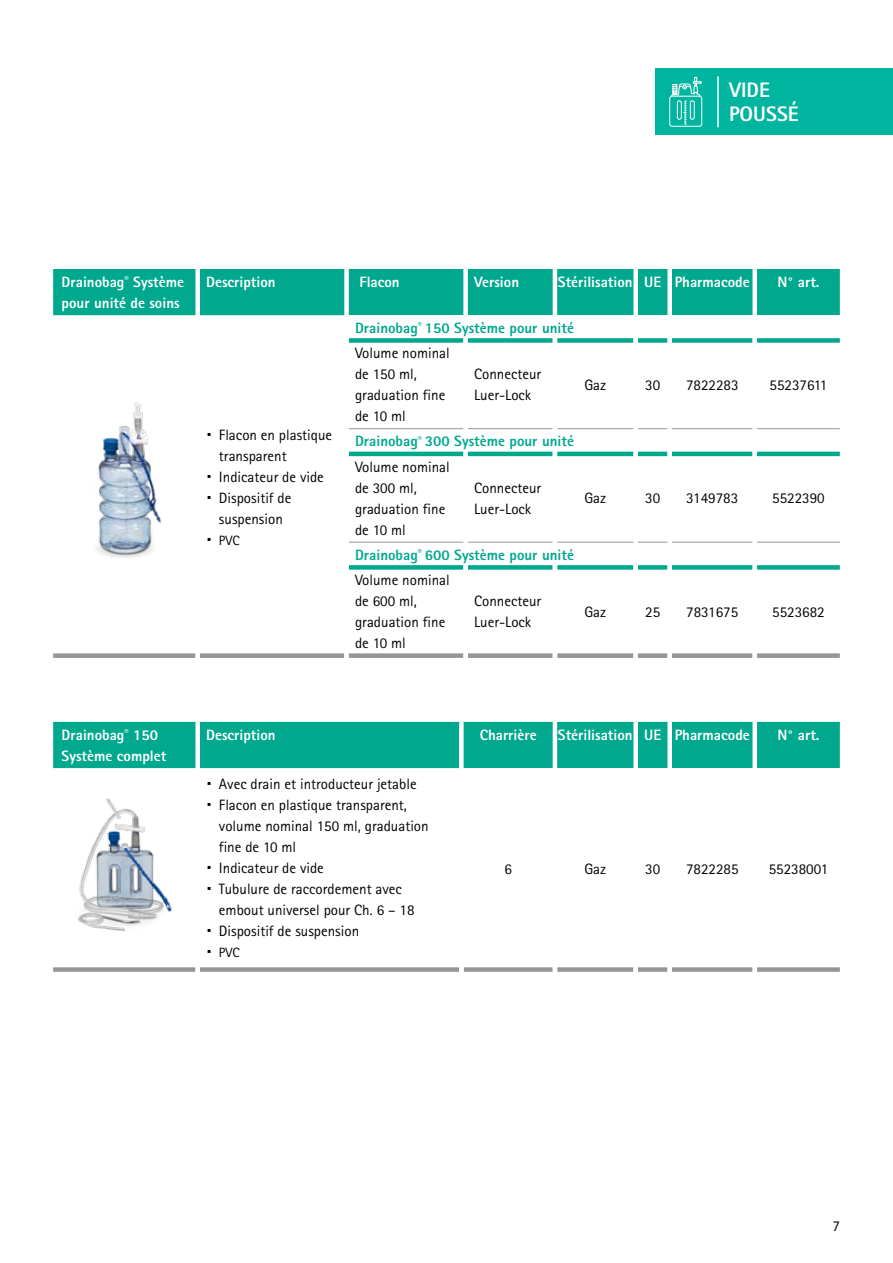
<style>
.page{position:relative;width:893px;height:1263px;background:#fff}
.page>*{position:absolute;margin:0;border:0;box-sizing:border-box;transform-origin:0 0}
.t1{font:30px "Rotis Sans Serif Pro";color:#000}
.t2{font:800 21px/24px "Rotis Sans Serif Pro";color:#fff}
.t3{font:15px/21px "Rotis Sans Serif Pro";color:#000}
.t4{font:800 15px/21px "Rotis Sans Serif Pro";color:#fff}
.t5{font:800 15px/25.2px "Rotis Sans Serif Pro";color:#00a88e}
.t6{font:13.5px "Rotis Sans Serif Pro";color:#000}
.s1{font-size:30px}
.s2{font-weight:400;color:#000}
</style>
<div class="page">
<div style="left:655px;top:68px;width:238px;height:67px;background:#00b5a0"></div>
<div style="left:53px;top:269px;width:787px;height:46px;background:#00a88e"></div>
<svg style="left:349px;top:315px;width:491px;height:228px"></svg>
<div style="left:53px;top:653px;width:142px;height:5px;background:#939598"></div>
<div style="left:200px;top:653px;width:144px;height:5px;background:#939598"></div>
<div style="left:349px;top:653px;width:114px;height:5px;background:#939598"></div>
<div style="left:468px;top:653px;width:85px;height:5px;background:#939598"></div>
<div style="left:557px;top:653px;width:76px;height:5px;background:#939598"></div>
<div style="left:638px;top:653px;width:29px;height:5px;background:#939598"></div>
<div style="left:672px;top:653px;width:80px;height:5px;background:#939598"></div>
<div style="left:757px;top:653px;width:83px;height:5px;background:#939598"></div>
<div style="left:349px;top:338px;width:114px;height:5px;background:#00a88e"></div>
<hr style="left:349px;top:452px;width:114px;height:4px;background:#00a88e">
<hr style="left:349px;top:542px;width:114px;height:1px;background:#939598">
<hr style="left:468px;top:542px;width:85px;height:1px;background:#939598">
<hr style="left:557px;top:542px;width:76px;height:1px;background:#939598">
<svg style="left:638px;top:542px;width:29px;height:1px"></svg>
<hr style="left:672px;top:542px;width:80px;height:1px;background:#939598">
<hr style="left:757px;top:542px;width:83px;height:1px;background:#939598">
<hr style="left:349px;top:428px;width:114px;height:1px;background:#939598">
<hr style="left:468px;top:428px;width:85px;height:1px;background:#939598">
<hr style="left:557px;top:428px;width:76px;height:1px;background:#939598">
<svg style="left:638px;top:428px;width:29px;height:1px"></svg>
<hr style="left:672px;top:428px;width:80px;height:1px;background:#939598">
<hr style="left:757px;top:428px;width:83px;height:1px;background:#939598">
<div style="left:349px;top:565px;width:114px;height:5px;background:#00a88e"></div>
<div style="left:468px;top:565px;width:85px;height:5px;background:#00a88e"></div>
<div style="left:557px;top:565px;width:76px;height:5px;background:#00a88e"></div>
<div style="left:638px;top:565px;width:29px;height:5px;background:#00a88e"></div>
<div style="left:672px;top:565px;width:80px;height:5px;background:#00a88e"></div>
<div style="left:757px;top:565px;width:83px;height:5px;background:#00a88e"></div>
<div style="left:468px;top:338px;width:85px;height:5px;background:#00a88e"></div>
<div style="left:557px;top:338px;width:76px;height:5px;background:#00a88e"></div>
<div style="left:638px;top:338px;width:29px;height:5px;background:#00a88e"></div>
<div style="left:672px;top:338px;width:80px;height:5px;background:#00a88e"></div>
<div style="left:757px;top:338px;width:83px;height:5px;background:#00a88e"></div>
<hr style="left:468px;top:452px;width:85px;height:4px;background:#00a88e">
<hr style="left:557px;top:452px;width:76px;height:4px;background:#00a88e">
<hr style="left:638px;top:452px;width:29px;height:4px;background:#00a88e">
<hr style="left:672px;top:452px;width:80px;height:4px;background:#00a88e">
<hr style="left:757px;top:452px;width:83px;height:4px;background:#00a88e">
<div style="left:195px;top:269px;width:5px;height:46px;background:#fff"></div>
<div style="left:344px;top:269px;width:5px;height:46px;background:#fff"></div>
<div style="left:463px;top:269px;width:5px;height:46px;background:#fff"></div>
<hr style="left:553px;top:269px;width:4px;height:46px;background:#fff">
<div style="left:633px;top:269px;width:5px;height:46px;background:#fff"></div>
<div style="left:667px;top:269px;width:5px;height:46px;background:#fff"></div>
<div style="left:752px;top:269px;width:5px;height:46px;background:#fff"></div>
<div style="left:463px;top:338px;width:5px;height:91px;background:#fff"></div>
<hr style="left:553px;top:338px;width:4px;height:91px;background:#fff">
<div style="left:633px;top:338px;width:5px;height:91px;background:#fff"></div>
<div style="left:667px;top:338px;width:5px;height:91px;background:#fff"></div>
<div style="left:752px;top:338px;width:5px;height:91px;background:#fff"></div>
<div style="left:463px;top:452px;width:5px;height:90px;background:#fff"></div>
<hr style="left:553px;top:452px;width:4px;height:90px;background:#fff">
<div style="left:633px;top:452px;width:5px;height:90px;background:#fff"></div>
<div style="left:667px;top:452px;width:5px;height:90px;background:#fff"></div>
<div style="left:752px;top:452px;width:5px;height:90px;background:#fff"></div>
<img style="left:96px;top:402px;width:65px;height:156px">
<div style="left:669px;top:96px;width:33px;height:31px;border:1px solid #fff;border-radius:2px"></div>
<div style="left:677px;top:100px;width:5px;height:20px;border:1px solid #fff;border-radius:2px"></div>
<div style="left:690px;top:100px;width:5px;height:20px;border:1px solid #fff;border-radius:2px"></div>
<svg style="left:683px;top:103px;width:3px;height:19px"></svg>
<svg style="left:671px;top:77px;width:30px;height:20px"></svg>
<hr style="left:717px;top:76px;width:2px;height:51px;background:#fff">
<div style="left:53px;top:722px;width:787px;height:46px;background:#00a88e"></div>
<div style="left:53px;top:967px;width:142px;height:5px;background:#939598"></div>
<div style="left:200px;top:967px;width:259px;height:5px;background:#939598"></div>
<div style="left:464px;top:967px;width:89px;height:5px;background:#939598"></div>
<div style="left:557px;top:967px;width:76px;height:5px;background:#939598"></div>
<div style="left:638px;top:967px;width:29px;height:5px;background:#939598"></div>
<div style="left:672px;top:967px;width:80px;height:5px;background:#939598"></div>
<div style="left:757px;top:967px;width:83px;height:5px;background:#939598"></div>
<div style="left:195px;top:722px;width:5px;height:46px;background:#fff"></div>
<div style="left:459px;top:722px;width:5px;height:46px;background:#fff"></div>
<hr style="left:553px;top:722px;width:4px;height:46px;background:#fff">
<div style="left:633px;top:722px;width:5px;height:46px;background:#fff"></div>
<div style="left:667px;top:722px;width:5px;height:46px;background:#fff"></div>
<div style="left:752px;top:722px;width:5px;height:46px;background:#fff"></div>
<img style="left:77px;top:798px;width:95px;height:134px">
<h2 class="t2" style="left:729px;top:77px;width:71px">VIDE<br>POUSSÉ</h2>
<p class="t4" style="left:62px;top:271px;width:124px">Drainobag<sup>®</sup> Système pour unité de soins</p>
<p class="t4" style="left:206px;top:271px;width:71px">Description</p>
<p class="t4" style="left:359px;top:271px;width:42px">Flacon</p>
<p class="t4" style="left:474px;top:271px;width:46px">Version</p>
<p class="t4" style="left:558px;top:271px;width:193px">Stérilisation UE Pharmacode</p>
<p class="t4" style="left:777px;top:271px;width:44px">N° art.</p>
<p class="t3" style="left:206px;top:424px;width:128px"><span class="s1">·</span> Flacon en plastique</p>
<p class="t3" style="left:219px;top:445px;width:69px">transparent</p>
<p class="t3" style="left:206px;top:466px;width:119px"><span class="s1">·</span> Indicateur de vide</p>
<p class="t3" style="left:206px;top:487px;width:87px"><span class="s1">·</span> Dispositif de</p>
<p class="t3" style="left:219px;top:508px;width:65px">suspension</p>
<h1 class="t1" style="left:206px;top:521px;width:8px">·</h1>
<p class="t6" style="left:219px;top:532px;width:22px">PVC</p>
<p class="t5" style="left:355px;top:315px;width:220px">Drainobag<sup>®</sup> 150 Système pour unité<br><span class="s2">Volume nominal</span></p>
<p class="t3" style="left:355px;top:364px;width:92px">de 150 ml, graduation fine de 10 ml</p>
<p class="t3" style="left:474px;top:364px;width:69px">Connecteur<br>Luer-Lock</p>
<p class="t3" style="left:584px;top:374px;width:23px">Gaz</p>
<p class="t3" style="left:645px;top:374px;width:16px">30</p>
<p class="t3" style="left:686px;top:374px;width:54px">7822283</p>
<p class="t3" style="left:769px;top:374px;width:59px">55237611</p>
<p class="t5" style="left:355px;top:429px;width:220px">Drainobag<sup>®</sup> 300 Système pour unité<br><span class="s2">Volume nominal</span></p>
<p class="t3" style="left:355px;top:477px;width:92px">de 300 ml, graduation fine de 10 ml</p>
<p class="t3" style="left:474px;top:477px;width:69px">Connecteur<br>Luer-Lock</p>
<p class="t3" style="left:584px;top:488px;width:23px">Gaz</p>
<p class="t3" style="left:645px;top:488px;width:16px">30</p>
<p class="t3" style="left:686px;top:488px;width:53px">3149783</p>
<p class="t3" style="left:772px;top:488px;width:54px">5522390</p>
<p class="t5" style="left:355px;top:542px;width:220px">Drainobag<sup>®</sup> 600 Système pour unité<br><span class="s2">Volume nominal</span></p>
<p class="t3" style="left:355px;top:591px;width:92px">de 600 ml, graduation fine de 10 ml</p>
<p class="t3" style="left:474px;top:591px;width:69px">Connecteur<br>Luer-Lock</p>
<p class="t3" style="left:584px;top:601px;width:23px">Gaz</p>
<p class="t3" style="left:645px;top:601px;width:16px">25</p>
<p class="t3" style="left:686px;top:601px;width:53px">7831675</p>
<p class="t3" style="left:772px;top:601px;width:54px">5523682</p>
<p class="t4" style="left:62px;top:724px;width:106px">Drainobag<sup>®</sup> 150<br>Système complet</p>
<p class="t4" style="left:206px;top:724px;width:71px">Description</p>
<p class="t4" style="left:480px;top:724px;width:58px">Charrière</p>
<p class="t4" style="left:558px;top:724px;width:193px">Stérilisation UE Pharmacode</p>
<p class="t4" style="left:777px;top:724px;width:44px">N° art.</p>
<p class="t3" style="left:206px;top:773px;width:212px"><span class="s1">·</span> Avec drain et introducteur jetable</p>
<p class="t3" style="left:206px;top:794px;width:202px"><span class="s1">·</span> Flacon en plastique transparent,</p>
<p class="t3" style="left:219px;top:815px;width:211px">volume nominal 150 ml, graduation</p>
<p class="t3" style="left:219px;top:836px;width:79px">fine de 10 ml</p>
<p class="t3" style="left:206px;top:857px;width:119px"><span class="s1">·</span> Indicateur de vide</p>
<p class="t3" style="left:206px;top:878px;width:197px"><span class="s1">·</span> Tubulure de raccordement avec</p>
<p class="t3" style="left:219px;top:899px;width:197px">embout universel pour Ch. 6 – 18</p>
<p class="t3" style="left:206px;top:920px;width:154px"><span class="s1">·</span> Dispositif de suspension</p>
<h1 class="t1" style="left:206px;top:933px;width:8px">·</h1>
<p class="t6" style="left:219px;top:944px;width:22px">PVC</p>
<p class="t3" style="left:504px;top:858px;width:9px">6</p>
<p class="t3" style="left:584px;top:858px;width:23px">Gaz</p>
<p class="t3" style="left:645px;top:858px;width:16px">30</p>
<p class="t3" style="left:686px;top:858px;width:54px">7822285</p>
<p class="t3" style="left:769px;top:858px;width:61px">55238001</p>
<p class="t3" style="left:832px;top:1215px;width:9px">7</p>
</div>
